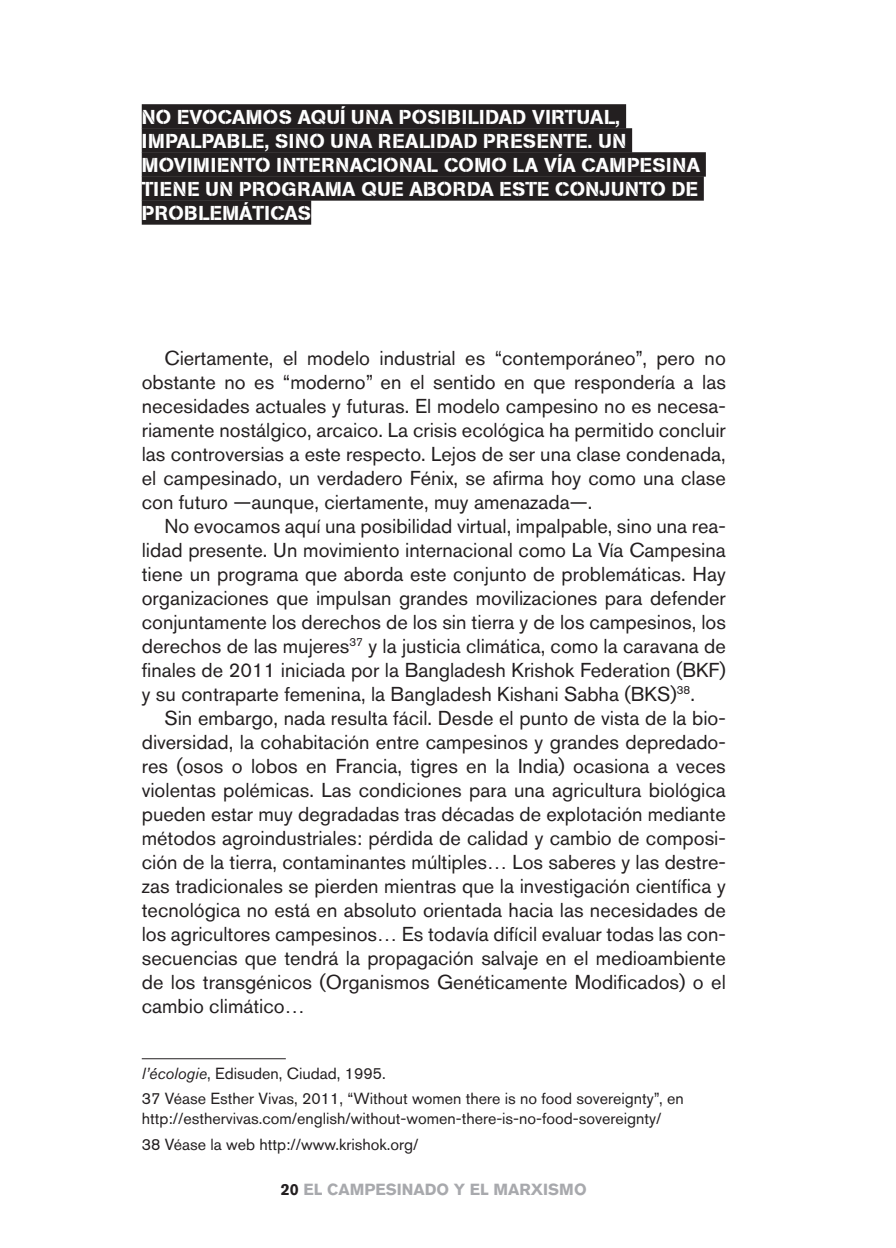
<style>
.page{position:relative;width:896px;height:1248px;background:#fff}
.page>*{position:absolute;margin:0;border:0;box-sizing:border-box;transform-origin:0 0}
.t1{font:20px/24px "Akzidenz Grotesk BQ";color:#231f20;text-align:justify}
.t2{font:20px/24px "AG Book Stencil";letter-spacing:.02em;color:#fff}
.t3{font:16px/25.6px "Akzidenz Grotesk BQ";color:#231f20}
.t4{font:700 16px "Akzidenz Grotesk BQ";color:#a8a9ad}
.s1{font-style:italic}
.s2{color:#231f20}
</style>
<div class="page">
<hr style="left:142px;top:1058px;width:144px;height:1px;background:#231f20">
<div style="left:142px;top:104px;width:484px;height:25px;background:#231f20"></div>
<div style="left:142px;top:128px;width:490px;height:25px;background:#231f20"></div>
<div style="left:142px;top:152px;width:564px;height:25px;background:#231f20"></div>
<div style="left:142px;top:176px;width:562px;height:25px;background:#231f20"></div>
<div style="left:142px;top:200px;width:169px;height:25px;background:#231f20"></div>
<p class="t2" style="left:142px;top:105px;width:560px">NO EVOCAMOS AQUÍ UNA POSIBILIDAD VIRTUAL, IMPALPABLE, SINO UNA REALIDAD PRESENTE. UN MOVIMIENTO INTERNACIONAL COMO LA VÍA CAMPESINA TIENE UN PROGRAMA QUE ABORDA ESTE CONJUNTO DE PROBLEMÁTICAS</p>
<p class="t1" style="left:142px;top:345px;width:585px;text-indent:23px">Ciertamente, el modelo industrial es “contemporáneo”, pero no obstante no es “moderno” en el sentido en que respondería a las necesidades actuales y futuras. El modelo campesino no es necesa&shy;riamente nostálgico, arcaico. La crisis ecológica ha permitido concluir las controversias a este respecto. Lejos de ser una clase condenada, el campesinado, un verdadero Fénix, se afirma hoy como una clase con futuro —aunque, ciertamente, muy amenazada—.</p>
<p class="t1" style="left:142px;top:513px;width:586px;text-indent:23px">No evocamos aquí una posibilidad virtual, impalpable, sino una rea&shy;lidad presente. Un movimiento internacional como La Vía Campesina tiene un programa que aborda este conjunto de problemáticas. Hay organizaciones que impulsan grandes movilizaciones para defender conjuntamente los derechos de los sin tierra y de los campesinos, los derechos de las mujeres<sup>37</sup> y la justicia climática, como la caravana de finales de 2011 iniciada por la Bangladesh Krishok Federation (BKF) y su contraparte femenina, la Bangladesh Kishani Sabha (BKS)<sup>38</sup>.</p>
<p class="t1" style="left:142px;top:705px;width:586px;text-indent:23px">Sin embargo, nada resulta fácil. Desde el punto de vista de la bio&shy;diversidad, la cohabitación entre campesinos y grandes depredado&shy;res (osos o lobos en Francia, tigres en la India) ocasiona a veces violentas polémicas. Las condiciones para una agricultura biológica pueden estar muy degradadas tras décadas de explotación mediante métodos agroindustriales: pérdida de calidad y cambio de composi&shy;ción de la tierra, contaminantes múltiples… Los saberes y las destre&shy;zas tradicionales se pierden mientras que la investigación científica y tecnológica no está en absoluto orientada hacia las necesidades de los agricultores campesinos… Es todavía difícil evaluar todas las con&shy;secuencias que tendrá la propagación salvaje en el medioambiente de los transgénicos (Organismos Genéticamente Modificados) o el cambio climático…</p>
<p class="t3" style="left:142px;top:1060px;width:544px"><span class="s1">l’écologie</span>, Edisuden, Ciudad, 1995.<br>37 Véase Esther Vivas, 2011, “Without women there is no food sovereignty”, en</p>
<p class="t3" style="left:142px;top:1105px;width:521px">http://esthervivas.com/english/without-women-there-is-no-food-sovereignty/<br>38 Véase la web http://www.krishok.org/</p>
<p class="t4" style="left:281px;top:1180px;width:307px"><span class="s2">20</span> EL CAMPESINADO Y EL MARXISMO</p>
</div>
